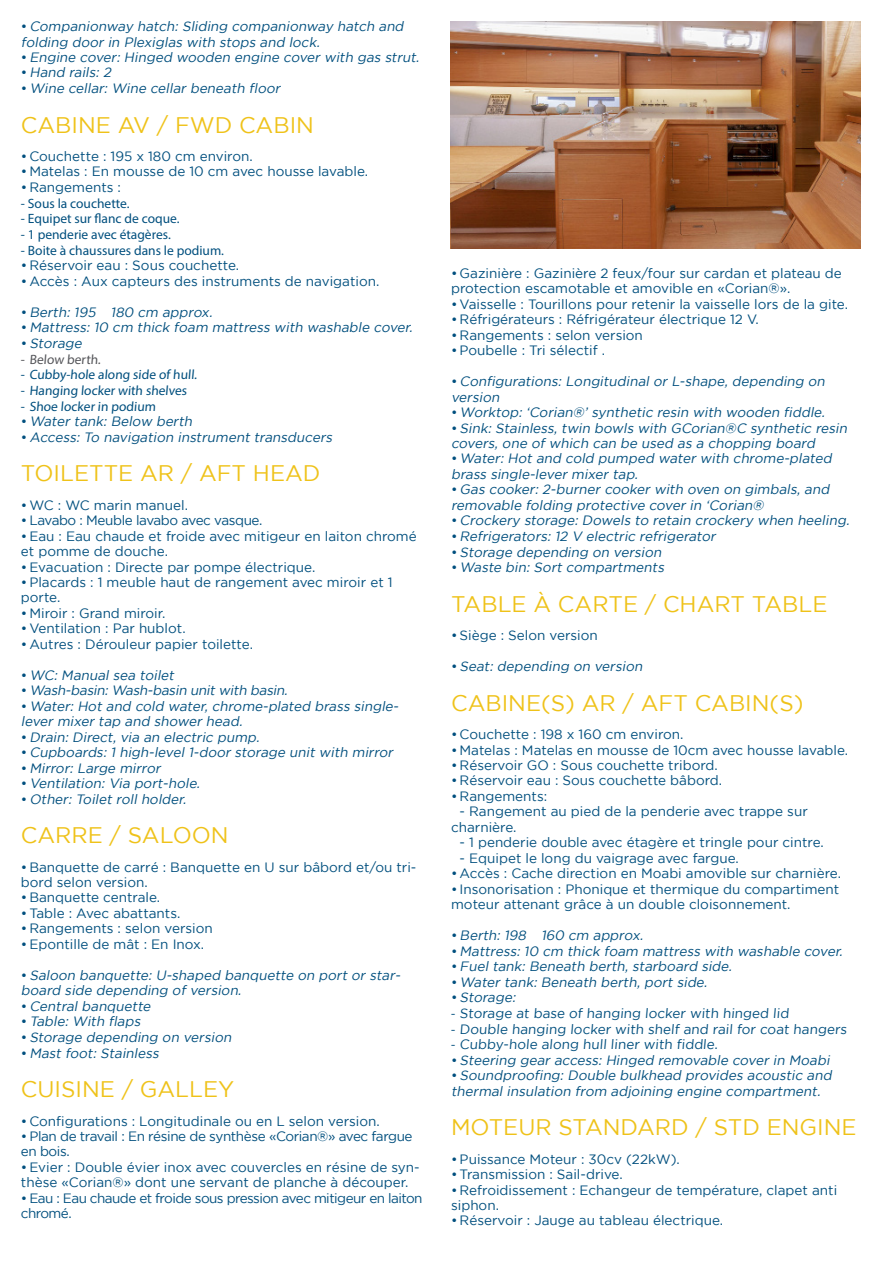
<style>
.page{position:relative;width:893px;height:1263px;background:#fff}
.page>*{position:absolute;margin:0;border:0;box-sizing:border-box;transform-origin:0 0}
.Titre{font:22.5px "Gotham";color:#efc219}
.t1{font:13.5px/15.5px "Gotham";color:#004f7e}
.t2{font:italic 13.5px/15.5px "Gotham";color:#004f7e}
.Texte{font:13.5px "Myriad Pro";color:#004f7e}
.t3{font:13.5px/15.5px "Gotham";letter-spacing:-.03em;color:#004f7e}
.t4{font:13.5px/15.5px "Gotham";letter-spacing:-.04em;color:#004f7e}
.t5{font:13.5px "Myriad Pro";color:#55565a}
.s1{font-style:normal}
.s2{font-family:"Myriad Pro"}
</style>
<div class="page">
<img style="left:451px;top:21px;width:409px;height:228px">
<p class="t2" style="left:21px;top:18px;width:387px"><span class="s1">•</span> Companionway hatch: Sliding companionway hatch and folding door in Plexiglas with stops and lock.</p>
<p class="t2" style="left:21px;top:49px;width:402px"><span class="s1">•</span> Engine cover: Hinged wooden engine cover with gas strut.</p>
<p class="t2" style="left:21px;top:65px;width:94px"><span class="s1">•</span> Hand rails: 2</p>
<p class="t2" style="left:21px;top:80px;width:263px"><span class="s1">•</span> Wine cellar: Wine cellar beneath floor</p>
<p class="Titre" style="left:21px;top:112px;width:295px">CABINE AV / FWD CABIN</p>
<p class="t1" style="left:21px;top:148px;width:233px">• Couchette : 195 x 180 cm environ.</p>
<p class="t1" style="left:21px;top:164px;width:349px">• Matelas : En mousse de 10 cm avec housse lavable.</p>
<p class="t1" style="left:21px;top:179px;width:102px">• Rangements :</p>
<p class="Texte" style="left:21px;top:195px;width:110px">- Sous la couchette.</p>
<p class="Texte" style="left:21px;top:210px;width:160px">- Equipet sur flanc de coque.</p>
<p class="Texte" style="left:21px;top:226px;width:151px">- 1 penderie avec étagères.</p>
<p class="Texte" style="left:21px;top:242px;width:205px">- Boite à chaussures dans le podium.</p>
<p class="t1" style="left:21px;top:258px;width:220px">• Réservoir eau : Sous couchette.</p>
<p class="t1" style="left:21px;top:273px;width:360px">•Accès : Aux capteurs des instruments de navigation.</p>
<p class="t2" style="left:21px;top:304px;width:196px"><span class="s1">•</span> Berth: 195 × 180 cm approx.</p>
<p class="t2" style="left:21px;top:320px;width:396px"><span class="s1">•</span> Mattress: 10 cm thick foam mattress with washable cover.</p>
<p class="t2" style="left:21px;top:335px;width:65px"><span class="s1">•</span> Storage</p>
<p class="t5" style="left:21px;top:351px;width:83px">- Below berth.</p>
<p class="Texte" style="left:21px;top:366px;width:179px">- Cubby-hole along side of hull.</p>
<p class="Texte" style="left:21px;top:382px;width:169px">- Hanging locker with shelves</p>
<p class="Texte" style="left:21px;top:398px;width:138px">- Shoe locker in podium</p>
<p class="t2" style="left:21px;top:414px;width:175px"><span class="s1">•</span> Water tank: Below berth</p>
<p class="t2" style="left:21px;top:429px;width:315px"><span class="s1">•</span> Access: To navigation instrument transducers</p>
<p class="Titre" style="left:21px;top:461px;width:301px">TOILETTE AR / AFT HEAD</p>
<p class="t1" style="left:21px;top:497px;width:169px">•WC : WC marin manuel.</p>
<p class="t3" style="left:21px;top:512px;width:243px">• Lavabo : Meuble lavabo avec vasque.</p>
<p class="t1" style="left:21px;top:528px;width:397px">•Eau : Eau chaude et froide avec mitigeur en laiton chromé et pomme de douche.</p>
<p class="t1" style="left:21px;top:559px;width:296px">•Evacuation : Directe par pompe électrique.</p>
<p class="t1" style="left:21px;top:574px;width:373px">•Placards : 1 meuble haut de rangement avec miroir et 1 porte.</p>
<p class="t1" style="left:21px;top:605px;width:146px">• Miroir : Grand miroir.</p>
<p class="t1" style="left:21px;top:621px;width:166px">• Ventilation : Par hublot.</p>
<p class="t1" style="left:21px;top:636px;width:234px">•Autres : Dérouleur papier toilette.</p>
<p class="t2" style="left:21px;top:667px;width:157px"><span class="s1">•</span> WC: Manual sea toilet</p>
<p class="t2" style="left:21px;top:683px;width:271px"><span class="s1">•</span> Wash-basin: Wash-basin unit with basin.</p>
<p class="t2" style="left:21px;top:698px;width:382px"><span class="s1">•</span> Water: Hot and cold water, chrome-plated brass single&shy;lever mixer tap and shower head.</p>
<p class="t2" style="left:21px;top:729px;width:242px"><span class="s1">•</span> Drain: Direct, via an electric pump.</p>
<p class="t2" style="left:21px;top:744px;width:376px"><span class="s1">•</span> Cupboards: 1 high-level 1-door storage unit with mirror</p>
<p class="t2" style="left:21px;top:760px;width:144px"><span class="s1">•</span> Mirror: Large mirror</p>
<p class="t2" style="left:21px;top:775px;width:183px"><span class="s1">•</span> Ventilation: Via port-hole.</p>
<p class="t2" style="left:21px;top:791px;width:169px"><span class="s1">•</span> Other: Toilet roll holder.</p>
<p class="Titre" style="left:21px;top:823px;width:209px">CARRE / SALOON</p>
<p class="t1" style="left:21px;top:859px;width:397px">• Banquette de carré : Banquette en U sur bâbord et/ou tri&shy;bord selon version.</p>
<p class="t1" style="left:21px;top:890px;width:141px">• Banquette centrale.</p>
<p class="t1" style="left:21px;top:905px;width:161px">•Table : Avec abattants.</p>
<p class="t1" style="left:21px;top:921px;width:193px">• Rangements : selon version</p>
<p class="t1" style="left:21px;top:936px;width:185px">•Epontille de mât : En Inox.</p>
<p class="t2" style="left:21px;top:967px;width:383px"><span class="s1">•</span> Saloon banquette: U-shaped banquette on port or star&shy;board side depending of version.</p>
<p class="t2" style="left:21px;top:998px;width:134px"><span class="s1">•</span> Central banquette</p>
<p class="t2" style="left:21px;top:1014px;width:124px"><span class="s1">•</span> Table: With flaps</p>
<p class="t2" style="left:21px;top:1029px;width:215px"><span class="s1">•</span> Storage depending on version</p>
<p class="t2" style="left:21px;top:1045px;width:142px"><span class="s1">•</span> Mast foot: Stainless</p>
<p class="Titre" style="left:21px;top:1077px;width:215px">CUISINE / GALLEY</p>
<p class="t1" style="left:21px;top:1113px;width:360px">• Configurations : Longitudinale ou en L selon version.</p>
<p class="t3" style="left:21px;top:1128px;width:393px">• Plan de travail : En résine de synthèse «Corian®» avec fargue en bois.</p>
<p class="t1" style="left:21px;top:1159px;width:400px">•Evier : Double évier inox avec couvercles en résine de syn&shy;thèse «Corian®» dont une servant de planche à découper.</p>
<p class="t4" style="left:21px;top:1190px;width:403px">• Eau : Eau chaude et froide sous pression avec mitigeur en laiton chromé.</p>
<p class="t1" style="left:451px;top:265px;width:392px">•Gazinière : Gazinière 2 feux/four sur cardan et plateau de protection escamotable et amovible en «Corian®».</p>
<p class="t1" style="left:451px;top:296px;width:398px">• Vaisselle : Tourillons pour retenir la vaisselle lors de la gite.</p>
<p class="t1" style="left:451px;top:311px;width:309px">• Réfrigérateurs : Réfrigérateur électrique 12 V.</p>
<p class="t1" style="left:451px;top:327px;width:193px">• Rangements : selon version</p>
<p class="t1" style="left:451px;top:342px;width:155px">•Poubelle : Tri sélectif .</p>
<p class="t2" style="left:451px;top:373px;width:378px"><span class="s1">•</span> Configurations: Longitudinal or L-shape, depending on version</p>
<p class="t2" style="left:451px;top:404px;width:378px"><span class="s1">•</span> Worktop: ‘Corian®’ synthetic resin with wooden fiddle.</p>
<p class="t2" style="left:451px;top:420px;width:400px"><span class="s1">•</span> Sink: Stainless, twin bowls with GCorian®C synthetic resin covers, one of which can be used as a chopping board</p>
<p class="t2" style="left:451px;top:451px;width:385px"><span class="s1">•</span> Water: Hot and cold pumped water with chrome-plated brass single-lever mixer tap.</p>
<p class="t2" style="left:451px;top:482px;width:382px"><span class="s1">•</span> Gas cooker: 2-burner cooker with oven on gimbals, and removable folding protective cover in ‘Corian®</p>
<p class="t2" style="left:451px;top:513px;width:402px"><span class="s1">•</span> Crockery storage: Dowels to retain crockery when heeling.</p>
<p class="t2" style="left:451px;top:528px;width:269px"><span class="s1">•</span> Refrigerators: 12 V electric refrigerator</p>
<p class="t2" style="left:451px;top:544px;width:215px"><span class="s1">•</span> Storage depending on version</p>
<p class="t2" style="left:451px;top:559px;width:217px"><span class="s1">•</span> Waste bin: Sort compartments</p>
<p class="Titre" style="left:451px;top:591px;width:378px">TABLE À CARTE / CHART TABLE</p>
<p class="t1" style="left:451px;top:627px;width:148px">•Siège : Selon version</p>
<p class="t2" style="left:451px;top:658px;width:195px"><span class="s1">•</span> Seat: depending on version</p>
<p class="Titre" style="left:451px;top:690px;width:354px">CABINE(S) AR / AFT CABIN(S)</p>
<p class="t1" style="left:451px;top:726px;width:234px">• Couchette : 198 x 160 cm environ.</p>
<p class="t1" style="left:451px;top:742px;width:399px">• Matelas : Matelas en mousse de 10cm avec housse lavable.</p>
<p class="t1" style="left:451px;top:757px;width:268px">• Réservoir GO : Sous couchette tribord.</p>
<p class="t1" style="left:451px;top:773px;width:273px">• Réservoir eau : Sous couchette bâbord.</p>
<p class="t1" style="left:451px;top:788px;width:98px">• Rangements:</p>
<p class="t1" style="left:451px;top:804px;width:358px;text-indent:9px">- Rangement au pied de la penderie avec trappe sur charnière.</p>
<p class="t1" style="left:460px;top:834px;width:366px">- 1 penderie double avec étagère et tringle pour cintre.</p>
<p class="t1" style="left:460px;top:850px;width:281px">- Equipet le long du vaigrage avec fargue.</p>
<p class="t1" style="left:451px;top:865px;width:391px">•Accès : Cache direction en Moabi amovible sur charnière.</p>
<p class="t1" style="left:451px;top:881px;width:390px">• Insonorisation : Phonique et thermique du compartiment moteur attenant grâce à un double cloisonnement.</p>
<p class="t2" style="left:451px;top:927px;width:196px"><span class="s1">•</span> Berth: 198 × 160 cm approx.</p>
<p class="t2" style="left:451px;top:943px;width:396px"><span class="s1">•</span> Mattress: 10 cm thick foam mattress with washable cover.</p>
<p class="t2" style="left:451px;top:958px;width:285px"><span class="s1">•</span> Fuel tank: Beneath berth, starboard side.</p>
<p class="t2" style="left:451px;top:974px;width:260px"><span class="s1">•</span> Water tank: Beneath berth, port side.</p>
<p class="t2" style="left:451px;top:989px;width:68px"><span class="s1">•</span> Storage:</p>
<p class="t1" style="left:451px;top:1005px;width:341px"><span class="s2">-</span> Storage at base of hanging locker with hinged lid</p>
<p class="t1" style="left:451px;top:1021px;width:399px"><span class="s2">-</span> Double hanging locker with shelf and rail for coat hangers</p>
<p class="t1" style="left:451px;top:1036px;width:269px"><span class="s2">-</span> Cubby-hole along hull liner with fiddle.</p>
<p class="t2" style="left:451px;top:1052px;width:383px"><span class="s1">•</span> Steering gear access: Hinged removable cover in Moabi</p>
<p class="t2" style="left:451px;top:1067px;width:385px"><span class="s1">•</span> Soundproofing: Double bulkhead provides acoustic and thermal insulation from adjoining engine compartment.</p>
<p class="Titre" style="left:451px;top:1115px;width:407px">MOTEUR STANDARD / STD ENGINE</p>
<p class="t1" style="left:451px;top:1151px;width:230px">•Puissance Moteur : 30cv (22kW).</p>
<p class="t1" style="left:451px;top:1166px;width:173px">•Transmission : Sail-drive.</p>
<p class="t1" style="left:451px;top:1182px;width:388px">• Refroidissement : Echangeur de température, clapet anti siphon.</p>
<p class="t1" style="left:451px;top:1213px;width:274px">• Réservoir : Jauge au tableau électrique.</p>
</div>
